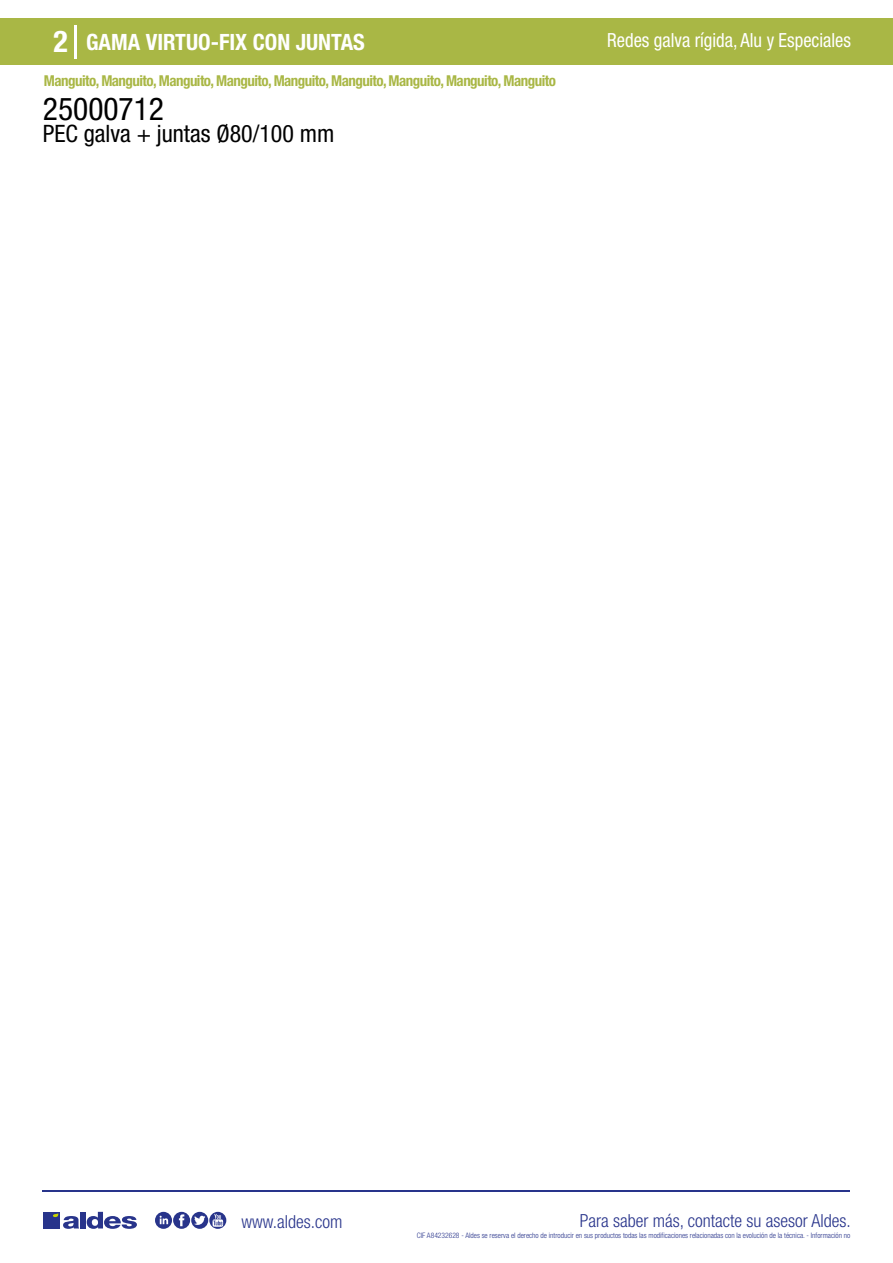
<style>
.page{position:relative;width:893px;height:1263px;background:#fff}
.page>*{position:absolute;margin:0;border:0;box-sizing:border-box;transform-origin:0 0}
.t1{font:condensed 31.5px "Helvetica Neue LT Std";color:#000}
.t2{font:700 condensed 30px "Helvetica Neue LT Std";color:#fff}
.t3{font:condensed 24px "Helvetica Neue LT Std";color:#000}
.t4{font:700 condensed 22.5px "Helvetica Neue LT Std";color:#fff}
.t5{font:condensed 19.5px "Helvetica Neue LT Std";color:#fff;scale:.95 1}
.t6{font:300 condensed 18px "Helvetica Neue";color:#28348b}
.t7{font:700 condensed 15px "Helvetica Neue LT Std";letter-spacing:-.035em;color:#a9b745}
.t8{font:300 condensed 7.5px "Helvetica Neue";color:#28348b}
</style>
<div class="page">
<div style="left:0;top:18px;width:893px;height:46px;background:#a9b745"></div>
<hr style="left:74px;top:25px;width:2px;height:33px;background:#fff">
<hr style="left:43px;top:1190px;width:807px;height:1px;background:#28348b">
<svg style="left:155px;top:1212px;width:71px;height:17px"></svg>
<div style="left:43px;top:1212px;width:17px;height:16px;background:#28348b"></div>
<div style="left:80px;top:1212px;width:6px;height:16px;background:#28348b"></div>
<svg style="left:87px;top:1212px;width:50px;height:17px"></svg>
<svg style="left:53px;top:1213px;width:26px;height:16px"></svg>
<h2 class="t2" style="left:54px;top:24px;width:16px">2</h2>
<h3 class="t4" style="left:86px;top:28px;width:280px">GAMA VIRTUO-FIX CON JUNTAS</h3>
<h3 class="t5" style="left:607px;top:29px;width:258px">Redes galva rígida, Alu y Especiales</h3>
<h3 class="t7" style="left:44px;top:71px;width:513px">Manguito, Manguito, Manguito, Manguito, Manguito, Manguito, Manguito, Manguito, Manguito</h3>
<h1 class="t1" style="left:43px;top:91px;width:122px">25000712</h1>
<h3 class="t3" style="left:43px;top:120px;width:293px">PEC galva + juntas Ø80/100 mm</h3>
<h3 class="t6" style="left:241px;top:1211px;width:102px">www.aldes.com</h3>
<h3 class="t6" style="left:580px;top:1211px;width:272px">Para saber más, contacte su asesor Aldes.</h3>
<p class="t8" style="left:417px;top:1230px;width:435px">CIF A84232628 - Aldes se reserva el derecho de introducir en sus productos todas las modificaciones relacionadas con la evolución de la técnica. - Información no</p>
</div>
